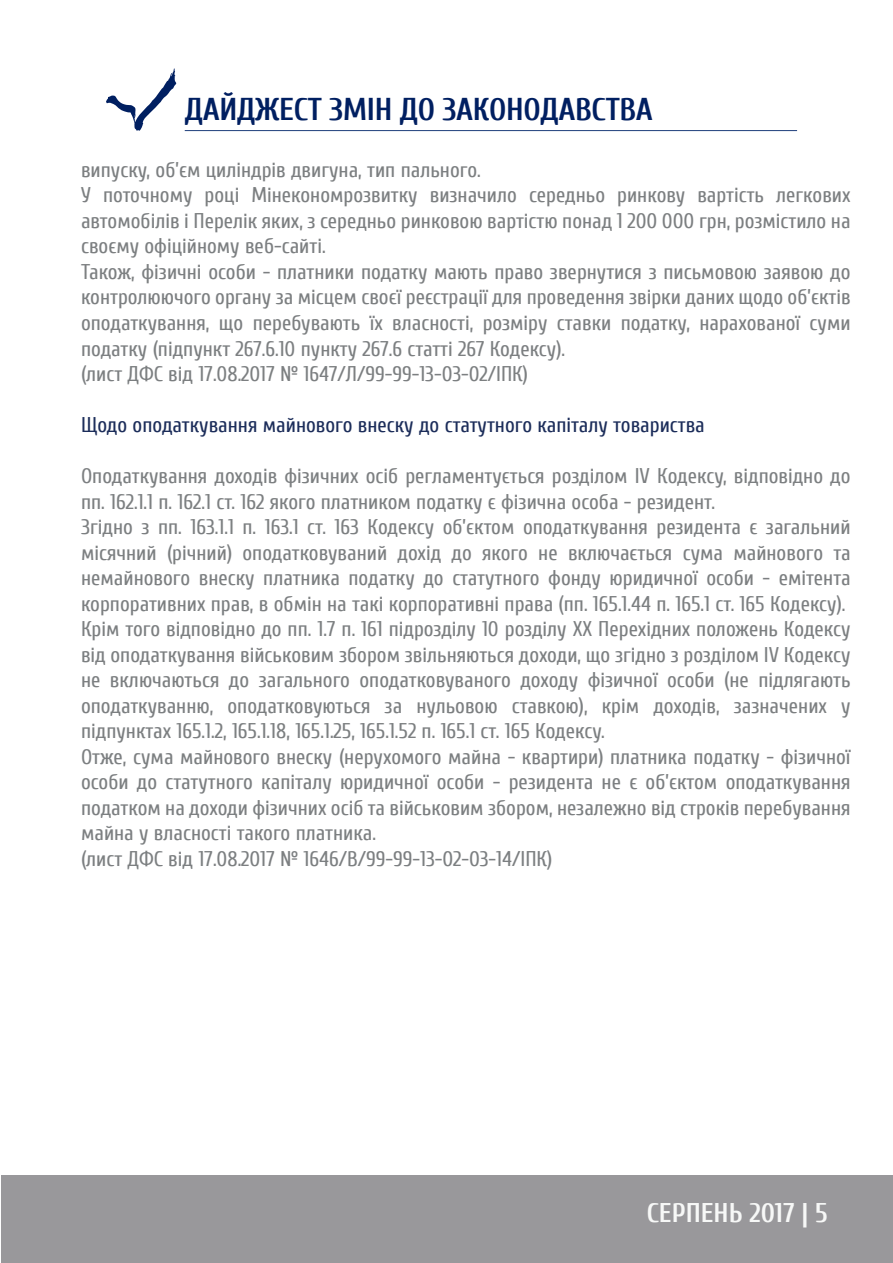
<style>
.page{position:relative;width:893px;height:1263px;background:#fff}
.page>*{position:absolute;margin:0;border:0;box-sizing:border-box;transform-origin:0 0}
.t1{font:700 31.5px "Cuprum";letter-spacing:-.01em;color:#001f61}
.t2{font:700 27px "Cuprum";color:#f7f8f7}
.t3{font:21.3px/25.5px "Cuprum";color:#7c7f81}
.t4{font:21.3px "Cuprum";color:#1c2d5a}
</style>
<div class="page">
<hr style="left:185px;top:130px;width:612px;height:1px;background:#1f3f7c">
<svg style="left:106px;top:68px;width:71px;height:63px"></svg>
<div style="left:1px;top:1175px;width:892px;height:88px;background:#99989b"></div>
<h1 class="t1" style="left:185px;top:92px;width:470px">ДАЙДЖЕСТ ЗМІН ДО ЗАКОНОДАВСТВА</h1>
<p class="t3" style="left:81px;top:157px;width:771px">випуску, об’єм циліндрів двигуна, тип пального.<br>У поточному році Мінекономрозвитку визначило середньо ринкову вартість легкових автомобілів і Перелік яких, з середньо ринковою вартістю понад 1 200 000 грн, розмістило на своєму офіційному веб-сайті.<br>Також, фізичні особи - платники податку мають право звернутися з письмовою заявою до контролюючого органу за місцем своєї реєстрації для проведення звірки даних щодо об’єктів оподаткування, що перебувають їх власності, розміру ставки податку, нарахованої суми податку (підпункт 267.6.10 пункту 267.6 статті 267 Кодексу).<br>(лист ДФС від 17.08.2017 № 1647/Л/99-99-13-03-02/ІПК)</p>
<p class="t4" style="left:81px;top:413px;width:625px">Щодо оподаткування майнового внеску до статутного капіталу товариства</p>
<p class="t3" style="left:81px;top:463px;width:771px">Оподаткування доходів фізичних осіб регламентується розділом IV Кодексу, відповідно до пп. 162.1.1 п. 162.1 ст. 162 якого платником податку є фізична особа - резидент.<br>Згідно з пп. 163.1.1 п. 163.1 ст. 163 Кодексу об’єктом оподаткування резидента є загальний місячний (річний) оподатковуваний дохід до якого не включається сума майнового та немайнового внеску платника податку до статутного фонду юридичної особи - емітента корпоративних прав, в обмін на такі корпоративні права (пп. 165.1.44 п. 165.1 ст. 165 Кодексу).<br>Крім того відповідно до пп. 1.7 п. 161 підрозділу 10 розділу XX Перехідних положень Кодексу від оподаткування військовим збором звільняються доходи, що згідно з розділом IV Кодексу не включаються до загального оподатковуваного доходу фізичної особи (не підлягають оподаткуванню, оподатковуються за нульовою ставкою), крім доходів, зазначених у підпунктах 165.1.2, 165.1.18, 165.1.25, 165.1.52 п. 165.1 ст. 165 Кодексу.<br>Отже, сума майнового внеску (нерухомого майна - квартири) платника податку - фізичної особи до статутного капіталу юридичної особи - резидента не є об’єктом оподаткування податком на доходи фізичних осіб та військовим збором, незалежно від строків перебування майна у власності такого платника.<br>(лист ДФС від 17.08.2017 № 1646/В/99-99-13-02-03-14/ІПК)</p>
<p class="t2" style="left:628px;top:1198px;width:116px">ЛИСТОПАД</p>
<p class="t2" style="left:783px;top:1198px;width:46px">6 2</p>
<p class="t2" style="left:647px;top:1198px;width:183px">СЕРПЕНЬ 2017 | 5</p>
</div>
